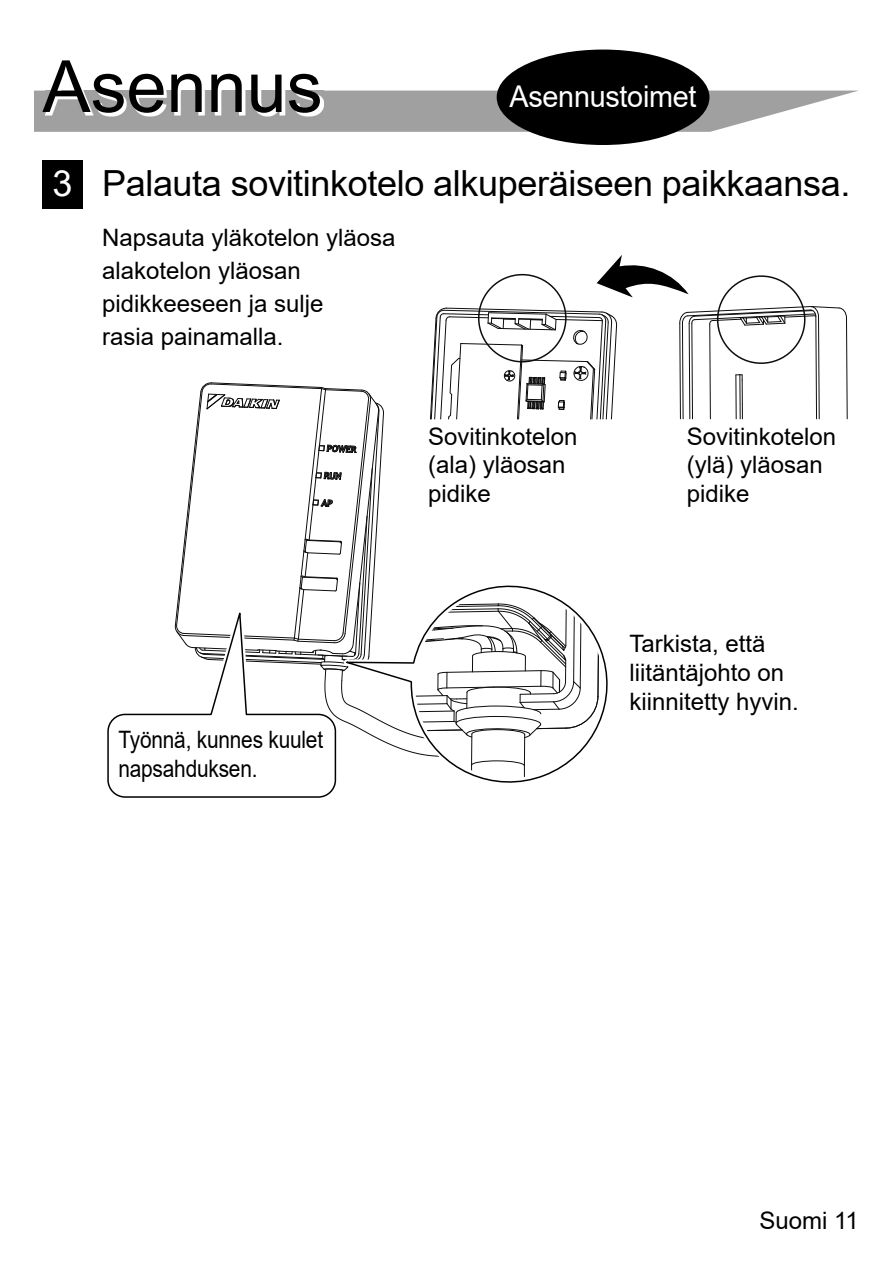
<style>
.page{position:relative;width:893px;height:1263px;background:#fff}
.page>*{position:absolute;margin:0;border:0;box-sizing:border-box;transform-origin:0 0}
.t1{font:72px "Arial";color:#000}
.t2{font:36px "Arial";letter-spacing:-.01em;color:#000}
.t3{font:30px "Arial";letter-spacing:-.01em;color:#fff;scale:.96 1}
.t4{font:24px/28.8px "Arial";color:#000}
.t5{font:24px/28.8px "Arial";color:#000;scale:.87 1}
.s1{color:#fff}
</style>
<div class="page">
<svg style="left:34px;top:91px;width:823px;height:41px"></svg>
<img style="left:45px;top:90px;width:279px;height:26px">
<div style="left:43px;top:160px;width:40px;height:48px;background:#000"></div>
<svg style="left:679px;top:306px;width:169px;height:113px"></svg>
<div style="left:717px;top:275px;width:88px;height:89px;border:2px solid #0d0d0d;border-radius:50%"></div>
<svg style="left:597px;top:255px;width:92px;height:42px"></svg>
<svg style="left:107px;top:308px;width:510px;height:490px"></svg>
<div style="left:497px;top:50px;width:212px;height:95px;background:#000;border-radius:50%"></div>
<h1 class="t1" style="left:43px;top:47px;width:282px">Asennus</h1>
<p class="t3" style="left:510px;top:80px;width:196px">Asennustoimet</p>
<h2 class="t2" style="left:53px;top:164px;width:799px"><span class="s1">3</span> Palauta sovitinkotelo alkuperäiseen paikkaansa.</h2>
<p class="t4" style="left:102px;top:221px;width:295px;line-height:33px">Napsauta yläkotelon yläosa alakotelon yläosan pidikkeeseen ja sulje<br>rasia painamalla.</p>
<p class="t4" style="left:428px;top:422px;width:151px">Sovitinkotelon (ala) yläosan pidike</p>
<p class="t4" style="left:687px;top:422px;width:151px">Sovitinkotelon (ylä) yläosan pidike</p>
<p class="t5" style="left:118px;top:725px;width:237px">Työnnä, kunnes kuulet napsahduksen.</p>
<p class="t4" style="left:629px;top:629px;width:171px">Tarkista, että liitäntäjohto on kiinnitetty hyvin.</p>
<p class="t4" style="left:759px;top:1206px;width:101px">Suomi 11</p>
</div>
